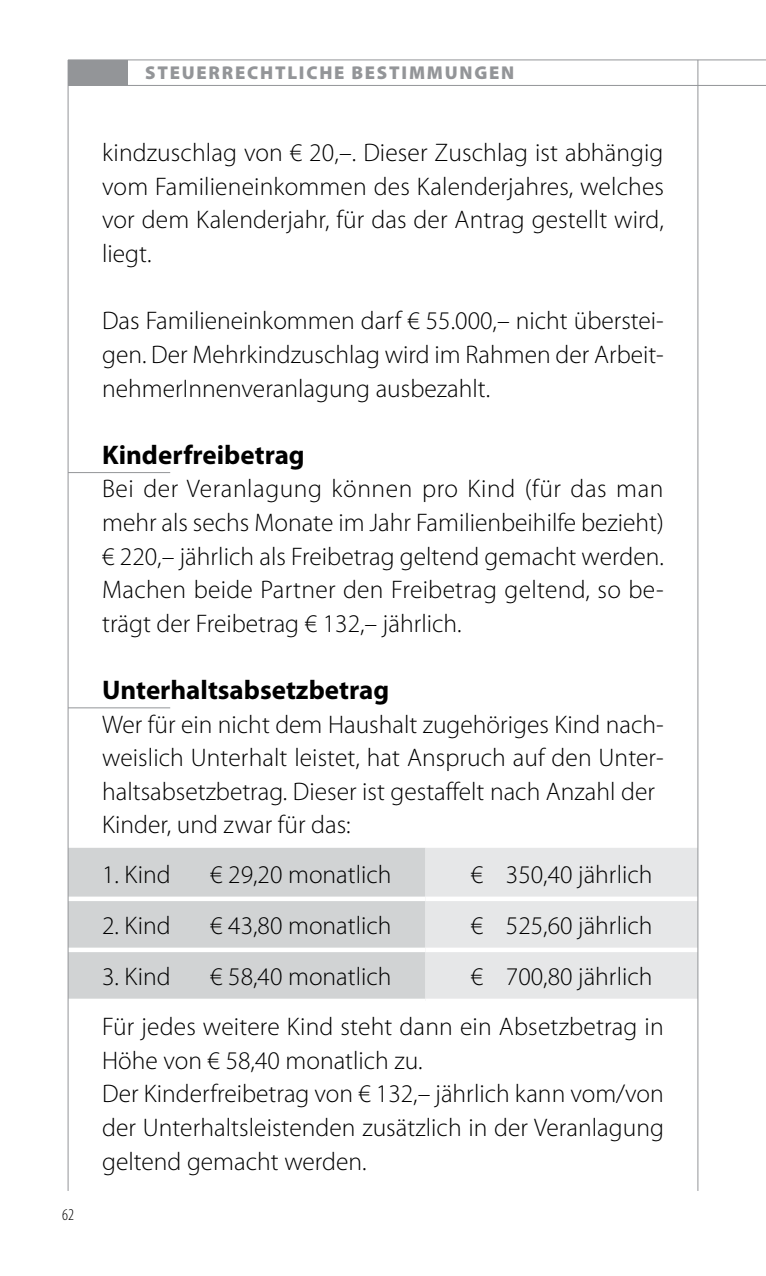
<style>
.page{position:relative;width:766px;height:1276px;background:#fff}
.page>*{position:absolute;margin:0;border:0;box-sizing:border-box;transform-origin:0 0}
.t1{font:700 27px "Myriad Pro";color:#000}
.t2{font:300 25.5px/33.6px "Myriad Pro";color:#000;text-align:justify}
.t3{font:900 18.6px "Myriad Pro";letter-spacing:.095em;color:#939598}
.t4{font:300 condensed 16.5px "Myriad Pro";color:#000}
</style>
<div class="page">
<hr style="left:68px;top:472px;width:102px;height:1px;background:#939598">
<hr style="left:68px;top:707px;width:102px;height:1px;background:#939598">
<div style="left:69px;top:848px;width:356px;height:150px;background:#d1d3d4"></div>
<div style="left:425px;top:848px;width:272px;height:150px;background:#e6e7e8"></div>
<div style="left:68px;top:896px;width:357px;height:5px;background:#fff"></div>
<div style="left:425px;top:896px;width:272px;height:5px;background:#fff"></div>
<div style="left:68px;top:947px;width:357px;height:5px;background:#fff"></div>
<div style="left:425px;top:947px;width:272px;height:5px;background:#fff"></div>
<div style="left:68px;top:60px;width:60px;height:25px;background:#939598"></div>
<hr style="left:68px;top:60px;width:1px;height:1131px;background:#939598">
<hr style="left:68px;top:85px;width:697px;height:1px;background:#939598">
<hr style="left:68px;top:59px;width:697px;height:1px;background:#939598">
<hr style="left:697px;top:60px;width:1px;height:1131px;background:#939598">
<p class="t4" style="left:62px;top:1206px;width:13px">62</p>
<p class="t3" style="left:145px;top:63px;width:370px">STEUERRECHTLICHE BESTIMMUNGEN</p>
<p class="t2" style="left:102px;top:136px;width:563px">kindzuschlag von € 20,–. Dieser Zuschlag ist abhängig vom Familieneinkommen des Kalenderjahres, welches vor dem Kalenderjahr, für das der Antrag gestellt wird, liegt.</p>
<p class="t2" style="left:102px;top:304px;width:563px">Das Familieneinkommen darf € 55.000,– nicht überstei&shy;gen. Der Mehrkindzuschlag wird im Rahmen der Arbeit&shy;nehmerInnenveranlagung ausbezahlt.</p>
<p class="t1" style="left:102px;top:437px;width:204px">Kinderfreibetrag</p>
<p class="t2" style="left:102px;top:472px;width:563px">Bei der Veranlagung können pro Kind (für das man mehr als sechs Monate im Jahr Familienbeihilfe bezieht) € 220,– jährlich als Freibetrag geltend gemacht werden.<br>Machen beide Partner den Freibetrag geltend, so be&shy;trägt der Freibetrag € 132,– jährlich.</p>
<p class="t1" style="left:102px;top:672px;width:288px">Unterhaltsabsetzbetrag</p>
<p class="t2" style="left:102px;top:707px;width:563px;text-align:left">Wer für ein nicht dem Haushalt zugehöriges Kind nach&shy;weislich Unterhalt leistet, hat Anspruch auf den Unter&shy;haltsabsetzbetrag. Dieser ist gestaffelt nach Anzahl der Kinder, und zwar für das:</p>
<p class="t2" style="left:102px;top:858px;width:70px">1. Kind</p>
<p class="t2" style="left:210px;top:858px;width:183px">€ 29,20 monatlich</p>
<p class="t2" style="left:505px;top:858px;width:148px">350,40 jährlich</p>
<p class="t2" style="left:102px;top:909px;width:70px">2. Kind</p>
<p class="t2" style="left:210px;top:909px;width:183px">€ 43,80 monatlich</p>
<p class="t2" style="left:505px;top:909px;width:148px">525,60 jährlich</p>
<p class="t2" style="left:102px;top:960px;width:70px">3. Kind</p>
<p class="t2" style="left:210px;top:960px;width:183px">€ 58,40 monatlich</p>
<p class="t2" style="left:102px;top:952px;width:563px;line-height:50.1px;text-indent:403px">700,80 jährlich<br>Für jedes weitere Kind steht dann ein Absetzbetrag in</p>
<p class="t2" style="left:102px;top:1044px;width:563px;text-align:left">Höhe von € 58,40 monatlich zu.<br>Der Kinderfreibetrag von € 132,– jährlich kann vom/von der Unterhaltsleistenden zusätzlich in der Veranlagung geltend gemacht werden.</p>
</div>
